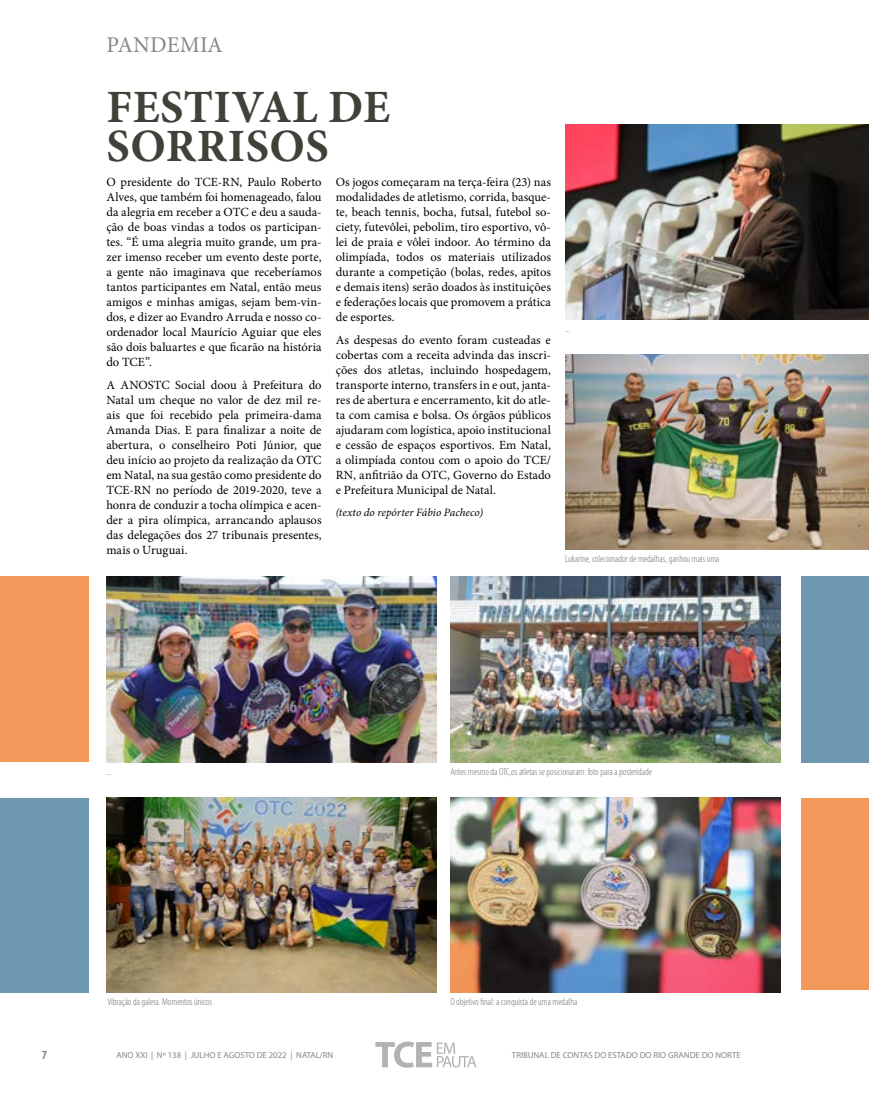
<style>
.page{position:relative;width:869px;height:1099px;background:#fff}
.page>*{position:absolute;margin:0;border:0;box-sizing:border-box;transform-origin:0 0}
.t1{font:700 46.25px/38.8px "Minion Pro";letter-spacing:.01em;color:#414139}
.t2{font:22.5px "Minion Pro";letter-spacing:.01em;color:#878787}
.t3{font:12.5px/15px "Minion Pro";color:#000;text-align:justify}
.t4{font:700 condensed 12.5px "Myriad Pro";color:#878787}
.t5{font:italic 11.25px "Minion Pro";letter-spacing:.005em;color:#000}
.t6{font:300 condensed 10px "Myriad Pro";color:#706f6f}
.t7{font:8.75px "Myriad Pro";color:#878787}
</style>
<div class="page">
<svg style="left:375px;top:1041px;width:101px;height:26px"></svg>
<img style="left:565px;top:124px;width:303px;height:195px">
<img style="left:565px;top:354px;width:303px;height:195px">
<img style="left:106px;top:576px;width:330px;height:186px">
<img style="left:106px;top:797px;width:330px;height:195px">
<img style="left:450px;top:797px;width:330px;height:195px">
<div style="left:0;top:576px;width:88px;height:186px;background:#f2985a"></div>
<div style="left:0;top:797px;width:88px;height:195px;background:#6e98b0"></div>
<div style="left:800px;top:797px;width:68px;height:192px;background:#f2985a"></div>
<div style="left:800px;top:576px;width:68px;height:186px;background:#6e98b0"></div>
<img style="left:450px;top:576px;width:330px;height:186px">
<h2 class="t2" style="left:106px;top:30px;width:118px">PANDEMIA</h2>
<h1 class="t1" style="left:107px;top:87px;width:285px">FESTIVAL DE<br>SORRISOS</h1>
<p class="t3" style="left:335px;top:175px;width:216px">Os jogos começaram na terça-feira (23) nas modalidades de atletismo, corrida, basque&shy;te, beach tennis, bocha, futsal, futebol so&shy;ciety, futevôlei, pebolim, tiro esportivo, vô&shy;lei de praia e vôlei indoor. Ao término da olimpíada, todos os materiais utilizados durante a competição (bolas, redes, apitos e demais itens) serão doados às instituições e federações locais que promovem a prática de esportes.</p>
<p class="t3" style="left:335px;top:332px;width:216px">As despesas do evento foram custeadas e cobertas com a receita advinda das inscri&shy;ções dos atletas, incluindo hospedagem, transporte interno, transfers in e out, janta&shy;res de abertura e encerramento, kit do atle&shy;ta com camisa e bolsa. Os órgãos públicos ajudaram com logística, apoio institucional e cessão de espaços esportivos. Em Natal, a olimpíada contou com o apoio do TCE/ RN, anfitrião da OTC, Governo do Estado e Prefeitura Municipal de Natal.</p>
<p class="t5" style="left:335px;top:504px;width:149px">(texto do repórter Fábio Pacheco)</p>
<p class="t3" style="left:106px;top:175px;width:216px">O presidente do TCE-RN, Paulo Roberto Alves, que também foi homenageado, falou da alegria em receber a OTC e deu a sauda&shy;ção de boas vindas a todos os participan&shy;tes. “É uma alegria muito grande, um pra&shy;zer imenso receber um evento deste porte, a gente não imaginava que receberíamos tantos participantes em Natal, então meus amigos e minhas amigas, sejam bem-vin&shy;dos, e dizer ao Evandro Arruda e nosso co&shy;ordenador local Maurício Aguiar que eles são dois baluartes e que ficarão na história do TCE”.</p>
<p class="t3" style="left:106px;top:377px;width:216px">A ANOSTC Social doou à Prefeitura do Natal um cheque no valor de dez mil re&shy;ais que foi recebido pela primeira-dama Amanda Dias. E para finalizar a noite de abertura, o conselheiro Poti Júnior, que deu início ao projeto da realização da OTC em Natal, na sua gestão como presidente do TCE-RN no período de 2019-2020, teve a honra de conduzir a tocha olímpica e acen&shy;der a pira olímpica, arrancando aplausos das delegações dos 27 tribunais presentes, mais o Uruguai.</p>
<p class="t6" style="left:565px;top:322px;width:7px">...</p>
<p class="t6" style="left:565px;top:553px;width:156px">Lukarine, colecionador de medalhas, ganhou mais uma</p>
<p class="t6" style="left:106px;top:765px;width:7px">...</p>
<p class="t6" style="left:107px;top:996px;width:106px">Vibração da galera. Momentos únicos</p>
<p class="t6" style="left:450px;top:765px;width:203px">Antes mesmo da OTC,os atletas se posicionaram: foto para a posteridade</p>
<p class="t6" style="left:450px;top:996px;width:128px">O objetivo final: a conquista de uma medalha</p>
<p class="t4" style="left:42px;top:1047px;width:7px">7</p>
<p class="t7" style="left:116px;top:1049px;width:218px">ANO XXI | Nº 138 | JULHO E AGOSTO DE 2022 | NATAL/RN</p>
<p class="t7" style="left:511px;top:1049px;width:230px">TRIBUNAL DE CONTAS DO ESTADO DO RIO GRANDE DO NORTE</p>
</div>
